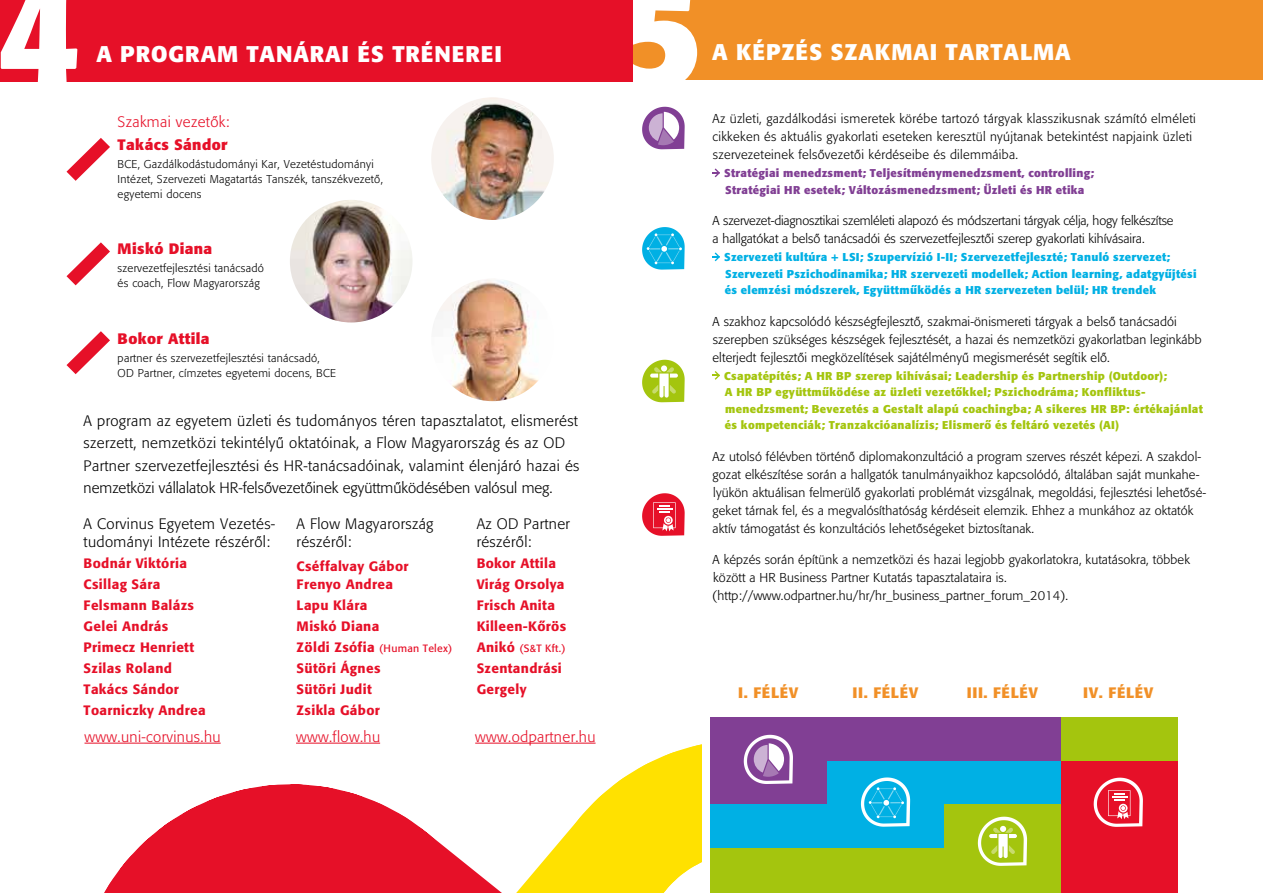
<style>
.page{position:relative;width:1263px;height:893px;background:#fff}
.page>*{position:absolute;margin:0;border:0;box-sizing:border-box;transform-origin:0 0}
.t1{font:700 145.05px "Formata";color:#fff}
.t2{font:700 22.5px "Formata";letter-spacing:.04em;color:#fff}
.t3{font:300 15px/22.5px "Formata";letter-spacing:.025em;color:#000}
.t4{font:300 15px "Formata";letter-spacing:.025em;color:#e61028}
.t5{font:700 15px "Formata";letter-spacing:.025em;color:#e61028}
.t6{font:700 15px "Formata";letter-spacing:.04em;color:#f19027}
.t7{font:500 13.5px "Formata";letter-spacing:.025em;color:#e61028}
.t8{font:300 12.75px/18px "Formata";letter-spacing:.01em;color:#000}
.t9{font:300 12.75px/18px "Formata";letter-spacing:-.01em;color:#000}
.t10{font:700 11.25px/16.5px "Formata";letter-spacing:.025em;color:#a4c50e}
.t11{font:300 11.25px/15px "Formata";letter-spacing:.025em;color:#000}
.t12{font:700 11.25px/16.5px "Formata";letter-spacing:.025em;color:#00b0e4}
.t13{font:700 11.25px/16.5px "Formata";letter-spacing:.025em;color:#813f94}
.t14{font:10.5px "Formata";letter-spacing:.025em;color:#e61028}
.s1{font-weight:500;font-size:13.5px}
</style>
<div class="page">
<svg style="left:210px;top:742px;width:309px;height:151px"></svg>
<svg style="left:104px;top:762px;width:205px;height:131px"></svg>
<svg style="left:519px;top:742px;width:70px;height:151px"></svg>
<div style="left:633px;top:0;width:630px;height:79px;background:#f19027"></div>
<div style="left:0;top:0;width:633px;height:81px;background:#e61028"></div>
<img style="left:290px;top:200px;width:122px;height:122px;border-radius:61px">
<img style="left:431px;top:97px;width:123px;height:123px;border-radius:61px">
<img style="left:431px;top:279px;width:123px;height:122px;border-radius:61px">
<hr style="left:296px;top:743px;width:84px;height:1px;background:#e61028">
<hr style="left:475px;top:743px;width:120px;height:1px;background:#e61028">
<hr style="left:85px;top:743px;width:136px;height:1px;background:#e61028">
<svg style="left:67px;top:138px;width:43px;height:43px"></svg>
<svg style="left:67px;top:242px;width:43px;height:43px"></svg>
<svg style="left:67px;top:331px;width:43px;height:43px"></svg>
<svg style="left:712px;top:168px;width:8px;height:9px"></svg>
<svg style="left:712px;top:252px;width:8px;height:9px"></svg>
<svg style="left:712px;top:371px;width:8px;height:9px"></svg>
<svg style="left:642px;top:107px;width:43px;height:42px"></svg>
<svg style="left:642px;top:227px;width:43px;height:43px"></svg>
<svg style="left:642px;top:360px;width:43px;height:42px"></svg>
<svg style="left:642px;top:493px;width:43px;height:43px"></svg>
<div style="left:710px;top:717px;width:117px;height:88px;background:#813f94"></div>
<div style="left:812px;top:717px;width:249px;height:44px;background:#813f94"></div>
<div style="left:1061px;top:717px;width:117px;height:44px;background:#a4c50e"></div>
<svg style="left:589px;top:735px;width:589px;height:158px"></svg>
<h1 class="t1" style="left:-4px;top:-55px;width:86px">4</h1>
<h2 class="t2" style="left:96px;top:40px;width:407px">A PROGRAM TANÁRAI ÉS TRÉNEREI</h2>
<p class="t4" style="left:118px;top:113px;width:113px">Szakmai vezetők:</p>
<p class="t5" style="left:118px;top:135px;width:111px">Takács Sándor</p>
<p class="t11" style="left:118px;top:156px;width:267px">BCE, Gazdálkodástudományi Kar, Vezetéstudományi<br>Intézet, Szervezeti Magatartás Tanszék, tanszékvezető, egyetemi docens</p>
<p class="t5" style="left:118px;top:240px;width:96px">Miskó Diana</p>
<p class="t11" style="left:118px;top:261px;width:148px">szervezetfejlesztési tanácsadó és coach, Flow Magyarország</p>
<p class="t5" style="left:118px;top:329px;width:93px">Bokor Attila</p>
<p class="t11" style="left:118px;top:350px;width:220px">partner és szervezetfejlesztési tanácsadó,<br>OD Partner, címzetes egyetemi docens, BCE</p>
<p class="t3" style="left:84px;top:409px;width:497px">A program az egyetem üzleti és tudományos téren tapasztalatot, elismerést szerzett, nemzetközi tekintélyű oktatóinak, a Flow Magyarország és az OD Partner szervezetfejlesztési és HR-tanácsadóinak, valamint élenjáró hazai és nemzetközi vállalatok HR-felsővezetőinek együttműködésében valósul meg.</p>
<p class="t3" style="left:84px;top:513px;width:193px">A Corvinus Egyetem Vezetés-</p>
<p class="t3" style="left:297px;top:513px;width:138px">A Flow Magyarország</p>
<p class="t3" style="left:477px;top:513px;width:95px">Az OD Partner</p>
<p class="t3" style="left:84px;top:531px;width:188px">tudományi Intézete részéről:</p>
<p class="t3" style="left:297px;top:531px;width:56px">részéről:</p>
<p class="t3" style="left:477px;top:531px;width:56px">részéről:</p>
<p class="t7" style="left:84px;top:555px;width:105px">Bodnár Viktória</p>
<p class="t7" style="left:297px;top:557px;width:113px">Cséffalvay Gábor</p>
<p class="t7" style="left:477px;top:555px;width:81px">Bokor Attila</p>
<p class="t7" style="left:84px;top:576px;width:78px">Csillag Sára</p>
<p class="t7" style="left:297px;top:576px;width:98px">Frenyo Andrea</p>
<p class="t7" style="left:477px;top:576px;width:89px">Virág Orsolya</p>
<p class="t7" style="left:84px;top:597px;width:112px">Felsmann Balázs</p>
<p class="t7" style="left:297px;top:597px;width:72px">Lapu Klára</p>
<p class="t7" style="left:477px;top:597px;width:80px">Frisch Anita</p>
<p class="t7" style="left:84px;top:618px;width:86px">Gelei András</p>
<p class="t7" style="left:297px;top:618px;width:84px">Miskó Diana</p>
<p class="t7" style="left:477px;top:618px;width:91px">Killeen-Kőrös</p>
<p class="t7" style="left:84px;top:639px;width:112px">Primecz Henriett</p>
<p class="t14" style="left:297px;top:642px;width:157px"><span class="s1">Zöldi Zsófia</span> (Human Telex)</p>
<p class="t14" style="left:477px;top:642px;width:90px"><span class="s1">Anikó</span> (S&amp;T Kft.)</p>
<p class="t7" style="left:84px;top:660px;width:90px">Szilas Roland</p>
<p class="t7" style="left:297px;top:660px;width:85px">Sütöri Ágnes</p>
<p class="t7" style="left:477px;top:660px;width:87px">Szentandrási</p>
<p class="t7" style="left:84px;top:681px;width:97px">Takács Sándor</p>
<p class="t7" style="left:297px;top:681px;width:77px">Sütöri Judit</p>
<p class="t7" style="left:477px;top:681px;width:51px">Gergely</p>
<p class="t7" style="left:84px;top:702px;width:124px">Toarniczky Andrea</p>
<p class="t7" style="left:297px;top:702px;width:85px">Zsikla Gábor</p>
<p class="t4" style="left:85px;top:728px;width:138px">www.uni-corvinus.hu</p>
<p class="t4" style="left:296px;top:728px;width:86px">www.flow.hu</p>
<p class="t4" style="left:475px;top:728px;width:122px">www.odpartner.hu</p>
<h1 class="t1" style="left:619px;top:-55px;width:86px">5</h1>
<h2 class="t2" style="left:712px;top:38px;width:360px">A KÉPZÉS SZAKMAI TARTALMA</h2>
<p class="t8" style="left:712px;top:110px;width:485px">Az üzleti, gazdálkodási ismeretek körébe tartozó tárgyak klasszikusnak számító elméleti cikkeken és aktuális gyakorlati eseteken keresztül nyújtanak betekintést napjaink üzleti szervezeteinek felsővezetői kérdéseibe és dilemmáiba.</p>
<p class="t13" style="left:724px;top:165px;width:371px">Stratégiai menedzsment; Teljesítménymenedzsment, controlling;<br>Stratégiai HR esetek; Változásmenedzsment; Üzleti és HR etika</p>
<p class="t9" style="left:713px;top:212px;width:462px">A szervezet-diagnosztikai szemléleti alapozó és módszertani tárgyak célja, hogy felkészítse a hallgatókat a belső tanácsadói és szervezetfejlesztői szerep gyakorlati kihívásaira.</p>
<p class="t12" style="left:724px;top:249px;width:474px">Szervezeti kultúra + LSI; Szupervízió I-II; Szervezetfejleszté; Tanuló szervezet;<br>Szervezeti Pszichodinamika; HR szervezeti modellek; Action learning, adatgyűjtési és elemzési módszerek, Együttműködés a HR szervezeten belül; HR trendek</p>
<p class="t8" style="left:712px;top:312px;width:491px">A szakhoz kapcsolódó készségfejlesztő, szakmai-önismereti tárgyak a belső tanácsadói szerepben szükséges készségek fejlesztését, a hazai és nemzetközi gyakorlatban leginkább elterjedt fejlesztői megközelítések sajátélményű megismerését segítik elő.</p>
<p class="t10" style="left:724px;top:367px;width:480px">Csapatépítés; A HR BP szerep kihívásai; Leadership és Partnership (Outdoor);<br>A HR BP együttműködése az üzleti vezetőkkel; Pszichodráma; Konfliktus&shy;menedzsment; Bevezetés a Gestalt alapú coachingba; A sikeres HR BP: értékajánlat és kompetenciák; Tranzakcióanalízis; Elismerő és feltáró vezetés (AI)</p>
<p class="t8" style="left:713px;top:447px;width:495px">Az utolsó félévben történő diplomakonzultáció a program szerves részét képezi. A szakdol&shy;gozat elkészítése során a hallgatók tanulmányaikhoz kapcsolódó, általában saját munkahe&shy;lyükön aktuálisan felmerülő gyakorlati problémát vizsgálnak, megoldási, fejlesztési lehetősé&shy;geket tárnak fel, és a megvalósíthatóság kérdéseit elemzik. Ehhez a munkához az oktatók aktív támogatást és konzultációs lehetőségeket biztosítanak.</p>
<p class="t8" style="left:712px;top:551px;width:479px">A képzés során építünk a nemzetközi és hazai legjobb gyakorlatokra, kutatásokra, többek között a HR Business Partner Kutatás tapasztalataira is. (http://www.odpartner.hu/hr/hr_business_partner_forum_2014).</p>
<p class="t6" style="left:738px;top:683px;width:62px">I. FÉLÉV</p>
<p class="t6" style="left:853px;top:683px;width:67px">II. FÉLÉV</p>
<p class="t6" style="left:967px;top:683px;width:73px">III. FÉLÉV</p>
<p class="t6" style="left:1083px;top:683px;width:72px">IV. FÉLÉV</p>
</div>
